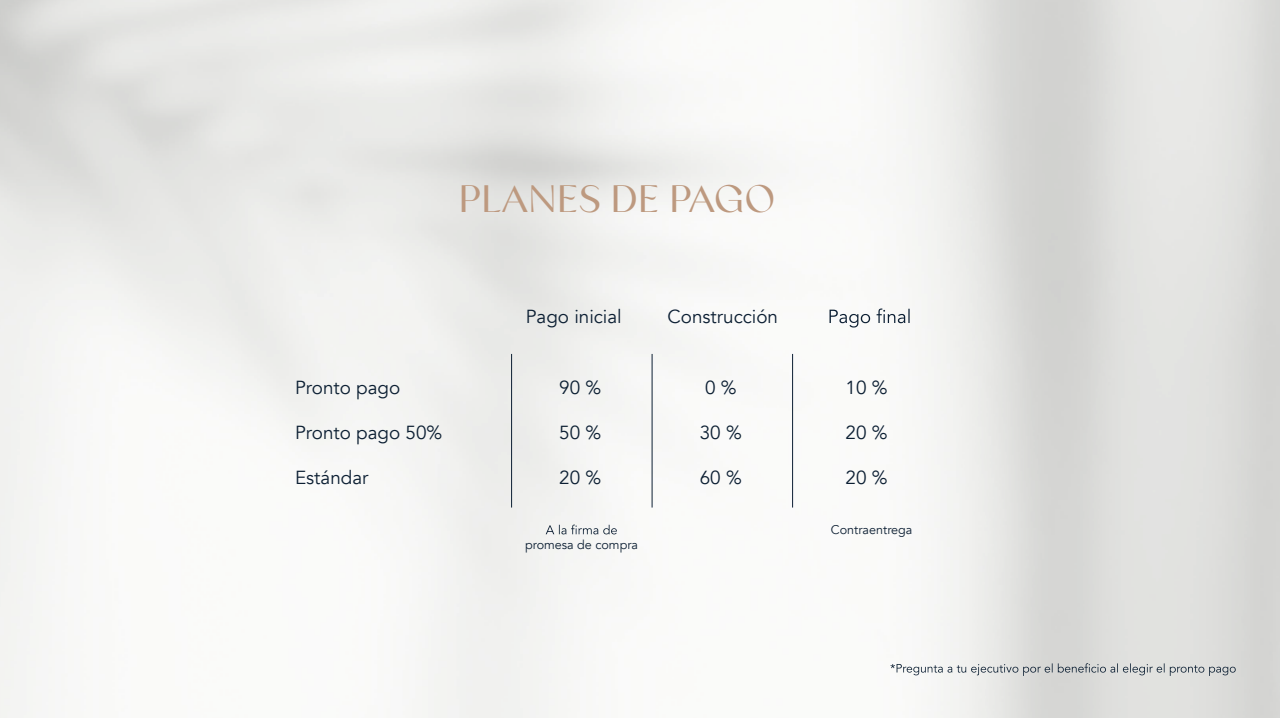
<style>
.page{position:relative;width:1280px;height:720px;background:#fff}
.page>*{position:absolute;margin:0;border:0;box-sizing:border-box;transform-origin:0 0}
.t1{font:37.7px "Galine";color:#bd997f}
.t2{font:18.9px "Avenir";color:#0c1f33}
.t3{font:12.6px "Avenir";color:#0c1f33}
</style>
<div class="page">
<svg style="left:830px;top:309px;width:80px;height:19px"></svg>
<hr style="left:511px;top:354px;width:1px;height:154px;background:#0c1f33">
<hr style="left:652px;top:354px;width:1px;height:154px;background:#0c1f33">
<hr style="left:792px;top:354px;width:1px;height:154px;background:#0c1f33">
<svg style="left:546px;top:525px;width:71px;height:9px"></svg>
<svg style="left:890px;top:663px;width:346px;height:13px"></svg>
<h1 class="t1" style="left:458px;top:174px;width:318px">PLANES DE PAGO</h1>
<p class="t2" style="left:295px;top:376px;width:107px">Pronto pago</p>
<p class="t2" style="left:295px;top:421px;width:149px">Pronto pago 50%</p>
<p class="t2" style="left:295px;top:467px;width:75px">Estándar</p>
<p class="t2" style="left:526px;top:305px;width:98px">Pago inicial</p>
<p class="t2" style="left:668px;top:305px;width:112px">Construcción</p>
<p class="t2" style="left:559px;top:376px;width:43px">90 %</p>
<p class="t2" style="left:559px;top:421px;width:43px">50 %</p>
<p class="t2" style="left:559px;top:467px;width:43px">20 %</p>
<p class="t3" style="left:525px;top:538px;width:115px">promesa de compra</p>
<p class="t2" style="left:705px;top:376px;width:33px">0 %</p>
<p class="t2" style="left:700px;top:421px;width:43px">30 %</p>
<p class="t2" style="left:700px;top:467px;width:43px">60 %</p>
<p class="t2" style="left:846px;top:376px;width:43px">10 %</p>
<p class="t2" style="left:846px;top:421px;width:43px">20 %</p>
<p class="t2" style="left:846px;top:467px;width:43px">20 %</p>
<p class="t3" style="left:831px;top:522px;width:83px">Contraentrega</p>
</div>
